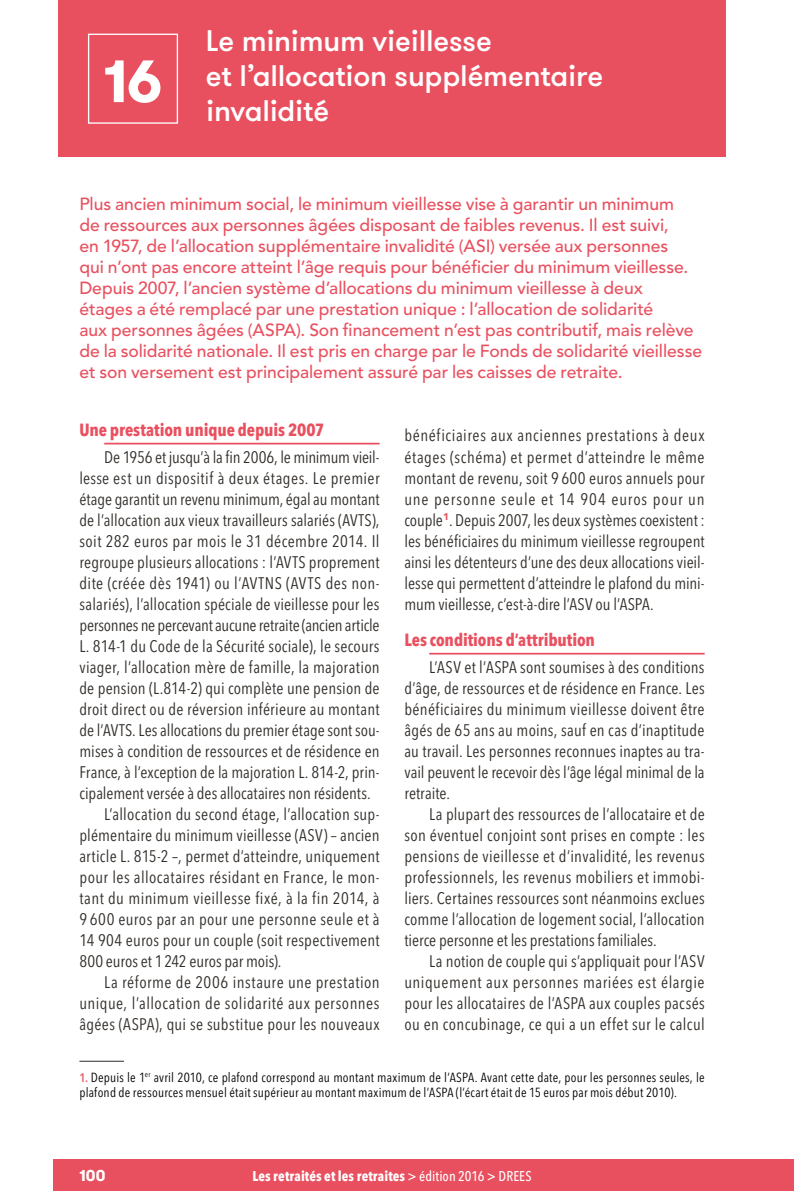
<style>
.page{position:relative;width:794px;height:1191px;background:#fff}
.page>*{position:absolute;margin:0;border:0;box-sizing:border-box;transform-origin:0 0}
.Fiche_num{font:700 59.5px "GT Walsheim";color:#fff}
.Titre_1{font:500 29.75px/35px "GT Walsheim";letter-spacing:-.01em;color:#fff}
.Chapo{font:500 17.5px/21px "Avenir";color:#e9505f}
.Titre2{font:700 condensed 17.5px "Avenir Next LT Pro";letter-spacing:-.005em;color:#e9505f}
.Texte{font:condensed 16.62px/21px "Avenir Next LT Pro";letter-spacing:.005em;color:#302c28;text-align:justify}
.t1{font:700 15.75px "GT Walsheim";color:#fff}
.t2{font:700 condensed 14px "Avenir Next LT Pro";letter-spacing:.01em;color:#fff}
.t3{font:condensed 13.12px/15.8px "Avenir Next LT Pro";letter-spacing:.015em;color:#000}
.s1{font-weight:600;font-size:12.25px;color:#eb616a}
.s2{font-weight:500}
</style>
<div class="page">
<div style="left:54px;top:1159px;width:740px;height:32px;background:#e9505f"></div>
<div style="left:58px;top:0;width:668px;height:156px;background:#e9505f"></div>
<div style="left:88px;top:34px;width:90px;height:90px;border:1px solid #fff"></div>
<hr style="left:104px;top:443px;width:275px;height:1px;background:#e9505f">
<hr style="left:429px;top:653px;width:275px;height:1px;background:#e9505f">
<hr style="left:79px;top:1060px;width:45px;height:1px;background:#302c28">
<p class="Fiche_num" style="left:103px;top:42px;width:60px">16</p>
<p class="Titre_1" style="left:206px;top:22px;width:399px">Le minimum vieillesse<br>et l’allocation supplémentaire invalidité</p>
<p class="Chapo" style="left:79px;top:194px;width:624px">Plus ancien minimum social, le minimum vieillesse vise à garantir un minimum<br>de ressources aux personnes âgées disposant de faibles revenus. Il est suivi,<br>en 1957, de l’allocation supplémentaire invalidité (ASI) versée aux personnes<br>qui n’ont pas encore atteint l’âge requis pour bénéficier du minimum vieillesse.<br>Depuis 2007, l’ancien système d’allocations du minimum vieillesse à deux<br>étages a été remplacé par une prestation unique : l’allocation de solidarité<br>aux personnes âgées (ASPA). Son financement n’est pas contributif, mais relève de la solidarité nationale. Il est pris en charge par le Fonds de solidarité vieillesse et son versement est principalement assuré par les caisses de retraite.</p>
<p class="Titre2" style="left:79px;top:419px;width:246px">Une prestation unique depuis 2007</p>
<p class="Texte" style="left:79px;top:446px;width:302px;text-indent:25px">De 1956 et jusqu’à la fin 2006, le minimum vieil&shy;lesse est un dispositif à deux étages. Le premier étage garantit un revenu minimum, égal au montant de l’allocation aux vieux travailleurs salariés (AVTS), soit 282 euros par mois le 31 décembre 2014. Il regroupe plusieurs allocations : l’AVTS proprement dite (créée dès 1941) ou l’AVTNS (AVTS des non&shy;salariés), l’allocation spéciale de vieillesse pour les personnes ne percevant aucune retraite (ancien article L. 814-1 du Code de la Sécurité sociale), le secours viager, l’allocation mère de famille, la majoration de pension (L.814-2) qui complète une pension de droit direct ou de réversion inférieure au montant de l’AVTS. Les allocations du premier étage sont sou&shy;mises à condition de ressources et de résidence en France, à l’exception de la majoration L. 814-2, prin&shy;cipalement versée à des allocataires non résidents.</p>
<p class="Texte" style="left:79px;top:803px;width:302px;text-indent:25px">L’allocation du second étage, l’allocation sup&shy;plémentaire du minimum vieillesse (ASV) – ancien article L. 815-2 –, permet d’atteindre, uniquement pour les allocataires résidant en France, le mon&shy;tant du minimum vieillesse fixé, à la fin 2014, à 9 600 euros par an pour une personne seule et à 14 904 euros pour un couple (soit respectivement 800 euros et 1242 euros par mois).</p>
<p class="Texte" style="left:79px;top:971px;width:302px;text-indent:25px">La réforme de 2006 instaure une prestation unique, l’allocation de solidarité aux personnes âgées (ASPA), qui se substitue pour les nouveaux</p>
<p class="Texte" style="left:404px;top:425px;width:302px">bénéficiaires aux anciennes prestations à deux étages (schéma) et permet d’atteindre le même montant de revenu, soit 9 600 euros annuels pour une personne seule et 14 904 euros pour un couple<sup>1</sup>. Depuis 2007, les deux systèmes coexistent : les bénéficiaires du minimum vieillesse regroupent ainsi les détenteurs d’une des deux allocations vieil&shy;lesse qui permettent d’atteindre le plafond du mini&shy;mum vieillesse, c’est-à-dire l’ASV ou l’ASPA.</p>
<p class="Titre2" style="left:404px;top:629px;width:192px">Les conditions d’attribution</p>
<p class="Texte" style="left:404px;top:656px;width:302px;text-indent:25px">L’ASV et l’ASPA sont soumises à des conditions d’âge, de ressources et de résidence en France. Les bénéficiaires du minimum vieillesse doivent être âgés de 65 ans au moins, sauf en cas d’inaptitude au travail. Les personnes reconnues inaptes au tra&shy;vail peuvent le recevoir dès l’âge légal minimal de la retraite.</p>
<p class="Texte" style="left:404px;top:803px;width:302px;text-indent:25px">La plupart des ressources de l’allocataire et de son éventuel conjoint sont prises en compte : les pensions de vieillesse et d’invalidité, les revenus professionnels, les revenus mobiliers et immobi&shy;liers. Certaines ressources sont néanmoins exclues comme l’allocation de logement social, l’allocation tierce personne et les prestations familiales.</p>
<p class="Texte" style="left:404px;top:950px;width:302px;text-indent:25px">La notion de couple qui s’appliquait pour l’ASV uniquement aux personnes mariées est élargie pour les allocataires de l’ASPA aux couples pacsés ou en concubinage, ce qui a un effet sur le calcul</p>
<p class="t3" style="left:79px;top:1069px;width:627px"><span class="s1">1.</span> Depuis le 1<sup>er</sup> avril 2010, ce plafond correspond au montant maximum de l’ASPA. Avant cette date, pour les personnes seules, le plafond de ressources mensuel était supérieur au montant maximum de l’ASPA (l’écart était de 15 euros par mois début 2010).</p>
<p class="t1" style="left:79px;top:1165px;width:28px">100</p>
<p class="t2" style="left:252px;top:1167px;width:281px">Les retraités et les retraites <span class="s2">&gt; édition 2016 &gt; DREES</span></p>
</div>
